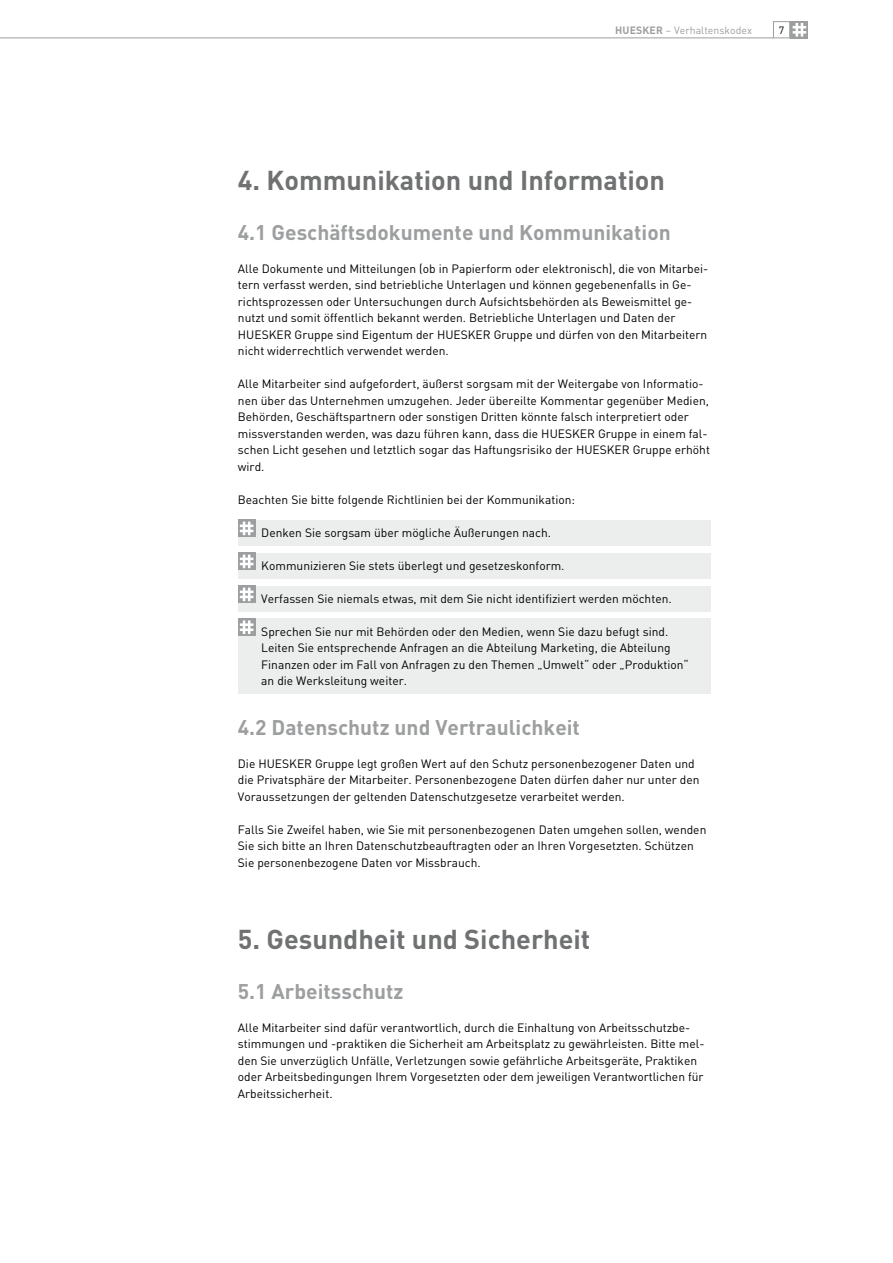
<style>
.page{position:relative;width:893px;height:1263px;background:#fff}
.page>*{position:absolute;margin:0;border:0;box-sizing:border-box;transform-origin:0 0}
.t1{font:700 27px "DIN Pro";color:#707172}
.t2{font:700 21px "DIN Pro";color:#9c9e9f}
.t3{font:12px/16.5px "DIN Pro";color:#000}
.t4{font:10.5px "DIN Pro";color:#9c9e9f}
.t5{font:10.5px "DIN Pro";color:#000}
.s1{font-weight:700}
</style>
<div class="page">
<div style="left:238px;top:619px;width:473px;height:75px;background:#eceded"></div>
<div style="left:238px;top:586px;width:473px;height:25px;background:#eceded"></div>
<div style="left:238px;top:553px;width:473px;height:25px;background:#eceded"></div>
<div style="left:238px;top:520px;width:473px;height:25px;background:#eceded"></div>
<svg style="left:791px;top:21px;width:17px;height:17px"></svg>
<svg style="left:793px;top:23px;width:13px;height:14px"></svg>
<div style="left:773px;top:21px;width:17px;height:17px;border:1px solid #9c9e9f"></div>
<hr style="left:0;top:38px;width:773px;height:1px;background:#9c9e9f">
<svg style="left:238px;top:619px;width:17px;height:17px"></svg>
<svg style="left:240px;top:620px;width:13px;height:14px"></svg>
<svg style="left:238px;top:586px;width:17px;height:17px"></svg>
<svg style="left:240px;top:588px;width:13px;height:13px"></svg>
<svg style="left:238px;top:553px;width:17px;height:17px"></svg>
<svg style="left:240px;top:555px;width:13px;height:13px"></svg>
<svg style="left:238px;top:520px;width:17px;height:17px"></svg>
<svg style="left:240px;top:522px;width:13px;height:13px"></svg>
<p class="t4" style="left:615px;top:22px;width:138px"><span class="s1">HUESKER</span> – Verhaltenskodex</p>
<p class="t5" style="left:779px;top:22px;width:7px">7</p>
<h1 class="t1" style="left:238px;top:160px;width:429px">4. Kommunikation und Information</h1>
<h2 class="t2" style="left:238px;top:216px;width:434px">4.1 Geschäftsdokumente und Kommunikation</h2>
<p class="t3" style="left:238px;top:259px;width:472px">Alle Dokumente und Mitteilungen (ob in Papierform oder elektronisch), die von Mitarbei&shy;tern verfasst werden, sind betriebliche Unterlagen und können gegebenenfalls in Ge&shy;richtsprozessen oder Untersuchungen durch Aufsichtsbehörden als Beweismittel ge&shy;nutzt und somit öffentlich bekannt werden. Betriebliche Unterlagen und Daten der HUESKER Gruppe sind Eigentum der HUESKER Gruppe und dürfen von den Mitarbeitern nicht widerrechtlich verwendet werden.</p>
<p class="t3" style="left:238px;top:375px;width:474px">Alle Mitarbeiter sind aufgefordert, äußerst sorgsam mit der Weitergabe von Informatio&shy;nen über das Unternehmen umzugehen. Jeder übereilte Kommentar gegenüber Medien, Behörden, Geschäftspartnern oder sonstigen Dritten könnte falsch interpretiert oder missverstanden werden, was dazu führen kann, dass die HUESKER Gruppe in einem fal&shy;schen Licht gesehen und letztlich sogar das Haftungsrisiko der HUESKER Gruppe erhöht wird.</p>
<p class="t3" style="left:238px;top:490px;width:339px">Beachten Sie bitte folgende Richtlinien bei der Kommunikation:</p>
<p class="t3" style="left:261px;top:523px;width:291px">Denken Sie sorgsam über mögliche Äußerungen nach.</p>
<p class="t3" style="left:261px;top:556px;width:305px">Kommunizieren Sie stets überlegt und gesetzeskonform.</p>
<p class="t3" style="left:261px;top:589px;width:412px">Verfassen Sie niemals etwas, mit dem Sie nicht identifiziert werden möchten.</p>
<p class="t3" style="left:261px;top:622px;width:429px">Sprechen Sie nur mit Behörden oder den Medien, wenn Sie dazu befugt sind.<br>Leiten Sie entsprechende Anfragen an die Abteilung Marketing, die Abteilung Finanzen oder im Fall von Anfragen zu den Themen „Umwelt“ oder „Produktion“ an die Werksleitung weiter.</p>
<h2 class="t2" style="left:238px;top:711px;width:344px">4.2 Datenschutz und Vertraulichkeit</h2>
<p class="t3" style="left:238px;top:754px;width:463px">Die HUESKER Gruppe legt großen Wert auf den Schutz personenbezogener Daten und die Privatsphäre der Mitarbeiter. Personenbezogene Daten dürfen daher nur unter den<br>Voraussetzungen der geltenden Datenschutzgesetze verarbeitet werden.</p>
<p class="t3" style="left:238px;top:820px;width:470px">Falls Sie Zweifel haben, wie Sie mit personenbezogenen Daten umgehen sollen, wenden<br>Sie sich bitte an Ihren Datenschutzbeauftragten oder an Ihren Vorgesetzten. Schützen<br>Sie personenbezogene Daten vor Missbrauch.</p>
<h1 class="t1" style="left:238px;top:919px;width:354px">5. Gesundheit und Sicherheit</h1>
<h2 class="t2" style="left:238px;top:975px;width:167px">5.1 Arbeitsschutz</h2>
<p class="t3" style="left:238px;top:1018px;width:468px">Alle Mitarbeiter sind dafür verantwortlich, durch die Einhaltung von Arbeitsschutzbe&shy;stimmungen und -praktiken die Sicherheit am Arbeitsplatz zu gewährleisten. Bitte mel&shy;den Sie unverzüglich Unfälle, Verletzungen sowie gefährliche Arbeitsgeräte, Praktiken oder Arbeitsbedingungen Ihrem Vorgesetzten oder dem jeweiligen Verantwortlichen für Arbeitssicherheit.</p>
</div>
